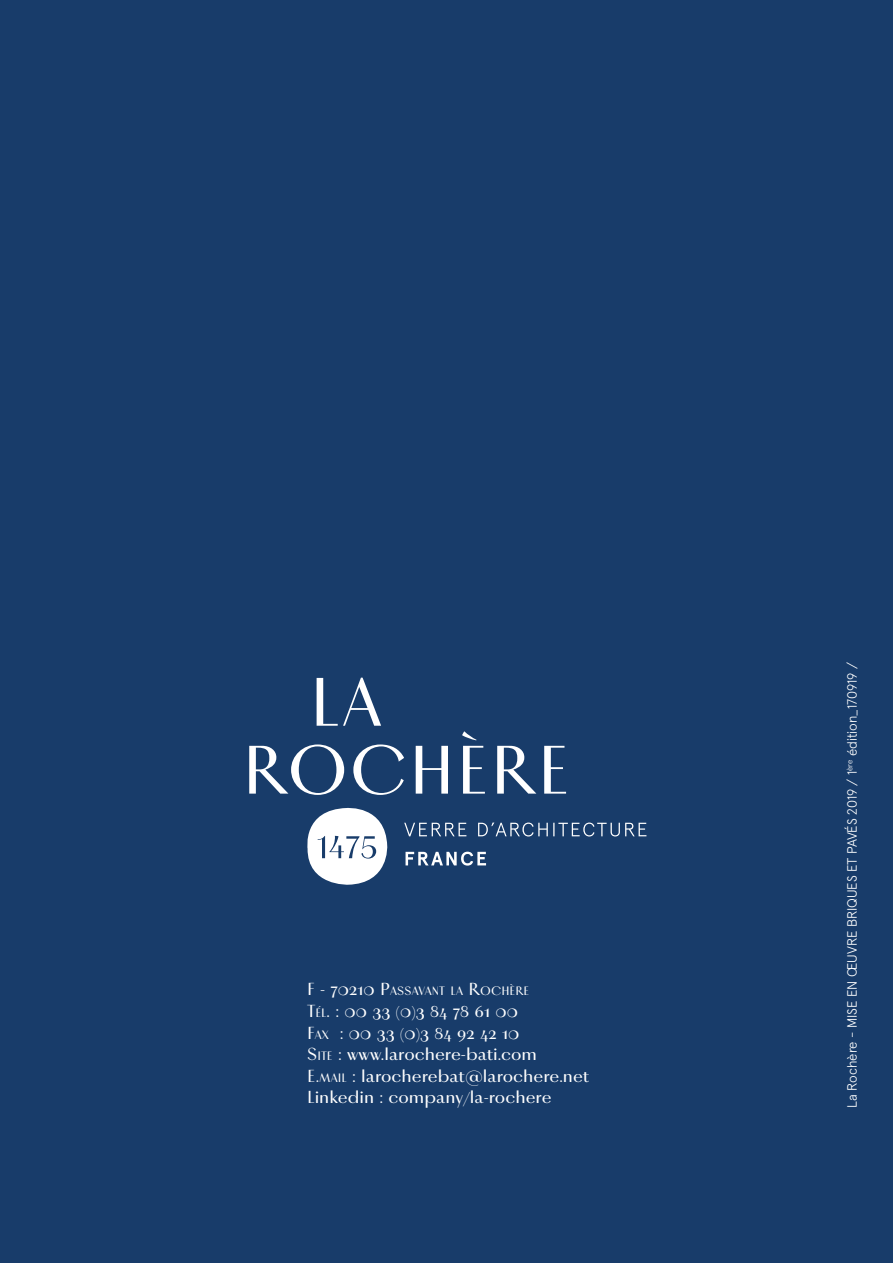
<style>
.page{position:relative;width:893px;height:1263px;background:#183c6a}
.page>*{position:absolute;margin:0;border:0;box-sizing:border-box;transform-origin:0 0}
.t1{font:500 18px/21.6px "Vinter";color:#fff}
.t2{font:300 13.5px "Apercu";color:#fff}
.t3{font:500 12.6px "Vinter";color:#fff}
.s1{font-size:18px}
.s2{font-style:inherit}
.s3{font-size:12.6px}
</style>
<div class="page">
<svg style="left:404px;top:822px;width:242px;height:14px"></svg>
<svg style="left:406px;top:852px;width:80px;height:13px"></svg>
<svg style="left:307px;top:807px;width:81px;height:78px"></svg>
<svg style="left:249px;top:678px;width:317px;height:117px"></svg>
<p class="t3" style="left:307px;top:983px;width:224px"><span class="s1">F - 70210 P</span>ASSAVANT LA <span class="s1">R</span>OCHÈRE</p>
<p class="t1" style="left:307px;top:1000px;width:284px"><span class="s2">T</span><span class="s3">ÉL</span><span class="s2">. : 00 33 (0)3 84 78 61 00<br>F</span><span class="s3">AX</span> <span class="s2">: 00 33 (0)3 84 92 42 10<br>S</span><span class="s3">ITE</span> <span class="s2">:</span> www.larochere-bati.com<br>E<span class="s2">.</span><span class="s3">MAIL</span> <span class="s2">:</span> larocherebat@larochere.net<br>Linkedin : company/la-rochere</p>
<p class="t2" style="left:842px;top:1108px;width:447px;rotate:-90deg">La Rochère - MISE EN ŒUVRE BRIQUES ET PAVÉS 2019 / 1<sup>ère</sup> édition_170919 /</p>
</div>
